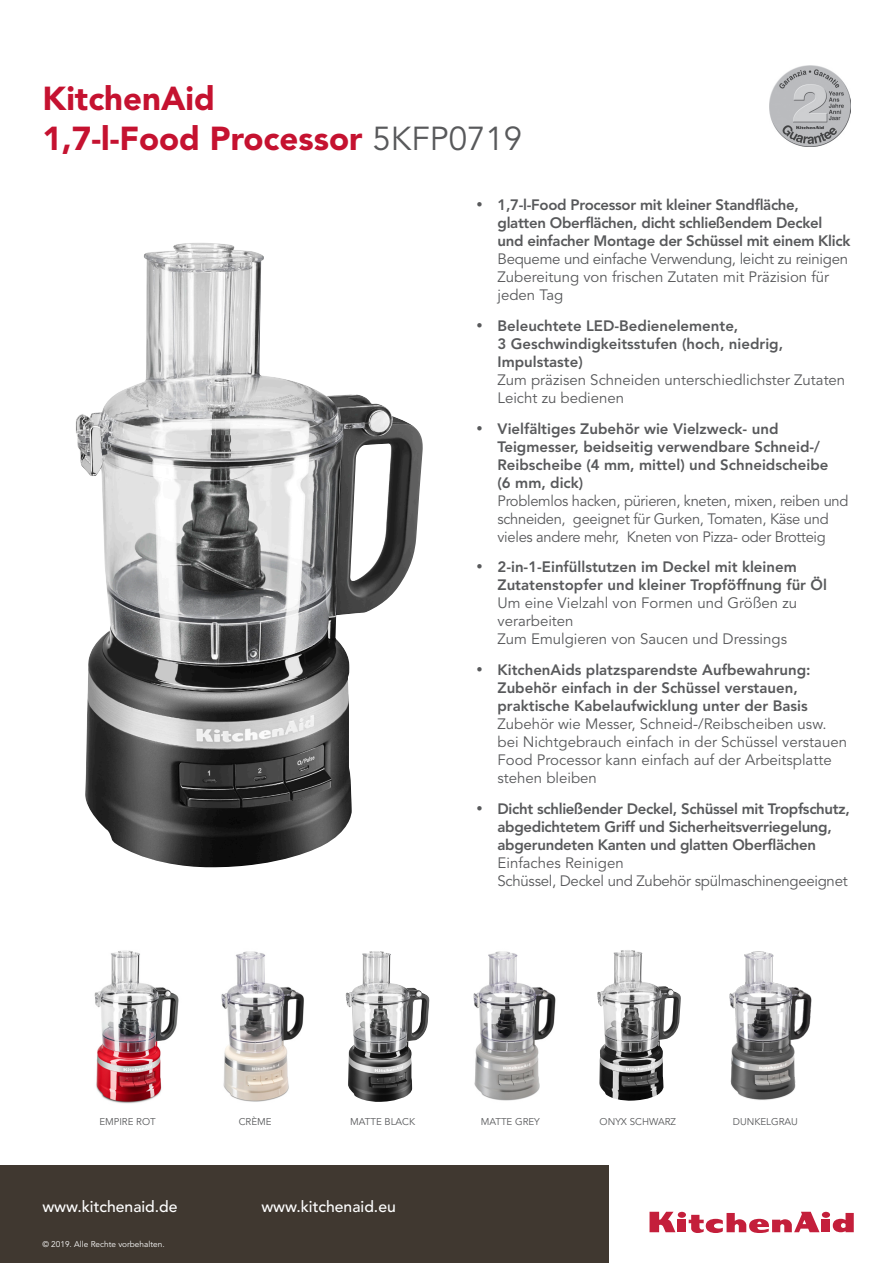
<style>
.page{position:relative;width:893px;height:1263px;background:#fff}
.page>*{position:absolute;margin:0;border:0;box-sizing:border-box;transform-origin:0 0}
.t1{font:900 33px/39.6px "Avenir LT Std";color:#c51230}
.t2{font:500 15.75px "Avenir LT Std";color:#fff}
.t3{font:800 15px/18px "Avenir LT Std";color:#58595b}
.Indented{font:15px/18px "Avenir LT Std";color:#58595b}
.t4{font:800 15px/18px "Avenir LT Std";letter-spacing:-.02em;color:#58595b}
.Indented-2{font:15px/18px "Avenir LT Std";letter-spacing:-.02em;color:#58595b}
.Colours_to_view{font:9.75px "Avenir LT Std";color:#58595b}
.t5{font:8.25px "Avenir LT Std";color:#fff}
.s1{font-weight:400;color:#58595b}
</style>
<div class="page">
<img style="left:76px;top:243px;width:347px;height:625px">
<img style="left:94px;top:950px;width:85px;height:154px">
<img style="left:221px;top:951px;width:83px;height:151px">
<img style="left:346px;top:951px;width:84px;height:151px">
<img style="left:473px;top:951px;width:83px;height:150px">
<img style="left:597px;top:950px;width:84px;height:151px">
<img style="left:729px;top:951px;width:83px;height:149px">
<div style="left:0;top:1165px;width:609px;height:98px;background:#403830"></div>
<img style="left:769px;top:65px;width:81px;height:81px">
<div style="left:678px;top:1220px;width:8px;height:12px;background:#c41f3b"></div>
<div style="left:678px;top:1212px;width:8px;height:6px;background:#c41f3b;border-radius:50%"></div>
<div style="left:822px;top:1220px;width:8px;height:12px;background:#c41f3b"></div>
<div style="left:822px;top:1212px;width:8px;height:6px;background:#c41f3b;border-radius:50%"></div>
<svg style="left:649px;top:1212px;width:26px;height:20px"></svg>
<svg style="left:689px;top:1212px;width:130px;height:21px"></svg>
<svg style="left:833px;top:1213px;width:21px;height:19px"></svg>
<h1 class="t1" style="left:43px;top:79px;width:481px">KitchenAid<br>1,7-l-Food Processor <span class="s1">5KFP0719</span></h1>
<p class="t4" style="left:497px;top:196px;width:354px;text-indent:-21px">• 1,7-l-Food Processor mit kleiner Standfläche, glatten Oberflächen, dicht schließendem Deckel und einfacher Montage der Schüssel mit einem Klick</p>
<p class="Indented-2" style="left:497px;top:250px;width:352px">Bequeme und einfache Verwendung, leicht zu reinigen</p>
<p class="Indented" style="left:497px;top:268px;width:333px">Zubereitung von frischen Zutaten mit Präzision für jeden Tag</p>
<p class="t3" style="left:497px;top:317px;width:287px;text-indent:-21px">• Beleuchtete LED-Bedienelemente,<br>3 Geschwindigkeitsstufen (hoch, niedrig,<br>Impulstaste)</p>
<p class="Indented" style="left:497px;top:371px;width:349px">Zum präzisen Schneiden unterschiedlichster Zutaten</p>
<p class="Indented" style="left:497px;top:389px;width:128px">Leicht zu bedienen</p>
<p class="t3" style="left:497px;top:419px;width:332px;text-indent:-21px">• Vielfältiges Zubehör wie Vielzweck- und Teigmesser, beidseitig verwendbare Schneid-/ Reibscheibe (4 mm, mittel) und Schneidscheibe (6 mm, dick)</p>
<p class="Indented-2" style="left:497px;top:492px;width:352px">Problemlos hacken, pürieren, kneten, mixen, reiben und schneiden, geeignet für Gurken, Tomaten, Käse und vieles andere mehr, Kneten von Pizza- oder Brotteig</p>
<p class="t3" style="left:497px;top:558px;width:331px;text-indent:-21px">• 2-in-1-Einfüllstutzen im Deckel mit kleinem<br>Zutatenstopfer und kleiner Tropföffnung für Öl</p>
<p class="Indented" style="left:497px;top:595px;width:301px">Um eine Vielzahl von Formen und Größen zu verarbeiten</p>
<p class="Indented" style="left:497px;top:631px;width:291px">Zum Emulgieren von Saucen und Dressings</p>
<p class="t3" style="left:497px;top:661px;width:315px;text-indent:-21px">• KitchenAids platzsparendste Aufbewahrung:<br>Zubehör einfach in der Schüssel verstauen, praktische Kabelaufwicklung unter der Basis</p>
<p class="Indented" style="left:497px;top:715px;width:351px">Zubehör wie Messer, Schneid-/Reibscheiben usw. bei Nichtgebrauch einfach in der Schüssel verstauen</p>
<p class="Indented" style="left:497px;top:751px;width:336px">Food Processor kann einfach auf der Arbeitsplatte stehen bleiben</p>
<p class="t4" style="left:497px;top:800px;width:354px;text-indent:-21px">• Dicht schließender Deckel, Schüssel mit Tropfschutz, abgedichtetem Griff und Sicherheitsverriegelung, abgerundeten Kanten und glatten Oberflächen</p>
<p class="Indented" style="left:497px;top:854px;width:128px">Einfaches Reinigen</p>
<p class="Indented-2" style="left:497px;top:872px;width:352px">Schüssel, Deckel und Zubehör spülmaschinengeeignet</p>
<p class="Colours_to_view" style="left:99px;top:1116px;width:58px">EMPIRE ROT</p>
<p class="Colours_to_view" style="left:239px;top:1116px;width:34px">CRÈME</p>
<p class="Colours_to_view" style="left:350px;top:1116px;width:67px">MATTE BLACK</p>
<p class="Colours_to_view" style="left:481px;top:1116px;width:61px">MATTE GREY</p>
<p class="Colours_to_view" style="left:600px;top:1116px;width:78px">ONYX SCHWARZ</p>
<p class="Colours_to_view" style="left:733px;top:1116px;width:67px">DUNKELGRAU</p>
<p class="t2" style="left:42px;top:1197px;width:137px">www.kitchenaid.de</p>
<p class="t2" style="left:261px;top:1197px;width:136px">www.kitchenaid.eu</p>
<p class="t5" style="left:42px;top:1240px;width:124px">© 2019. Alle Rechte vorbehalten.</p>
</div>
